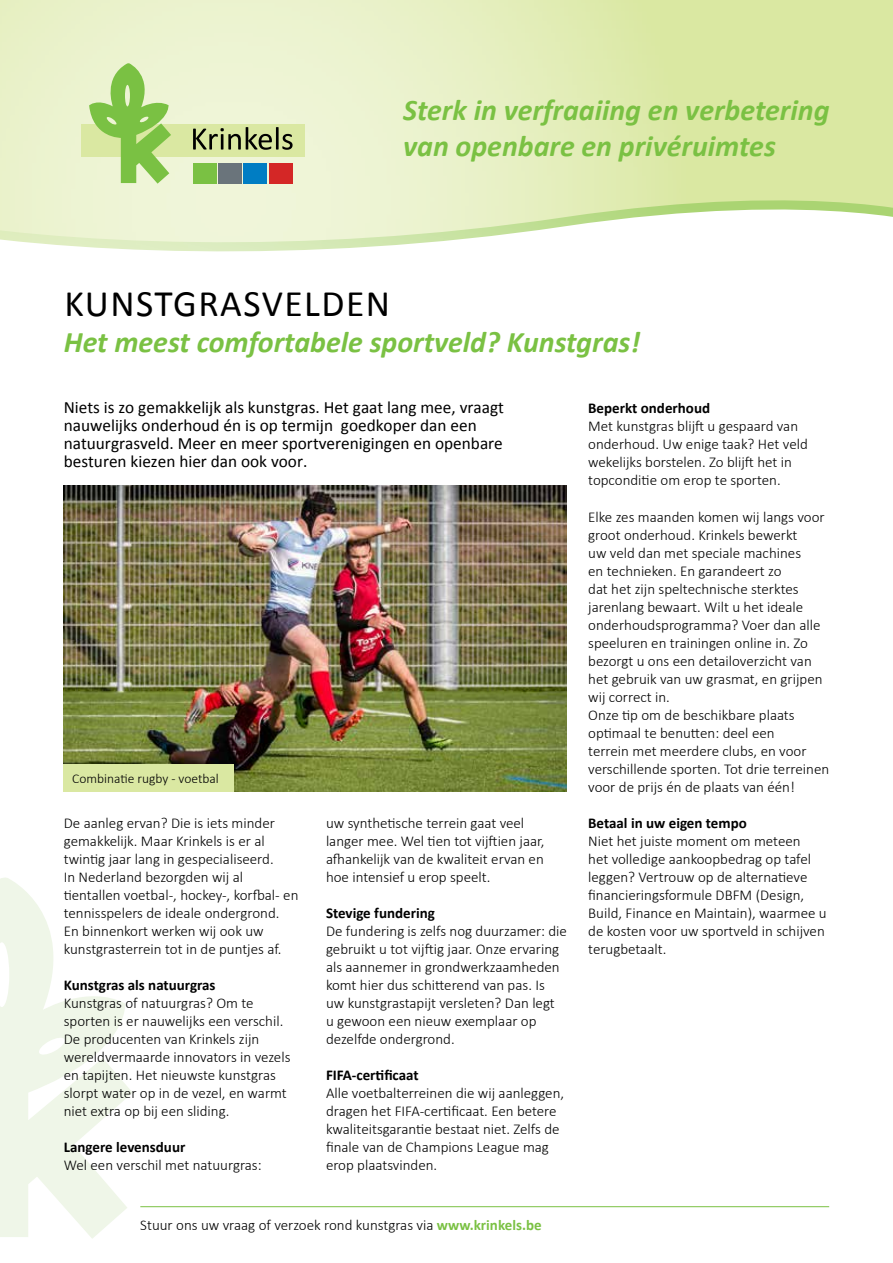
<style>
.page{position:relative;width:893px;height:1263px;background:#fff}
.page>*{position:absolute;margin:0;border:0;box-sizing:border-box;transform-origin:0 0}
.t1{font:37.5px "Calibri";letter-spacing:.04em;color:#000}
.t2{font:italic 700 30px/36px "Calibri";color:#7ac143}
.t3{font:17.25px/18px "Calibri";color:#000}
.t4{font:300 15px/18px "Calibri";color:#000}
.t5{font:700 15px "Calibri";color:#000}
.t6{font:300 13.5px "Calibri";color:#000}
.s1{font-weight:700;color:#7ac143}
</style>
<div class="page">
<div style="left:0;top:0;width:893px;height:274px;background:#dae8a2"></div>
<svg style="left:0;top:0;width:642px;height:188px;fill:#eaf2cb"></svg>
<div style="left:193px;top:163px;width:24px;height:20px;background:#7ac143"></div>
<div style="left:218px;top:163px;width:24px;height:20px;background:#6a747b"></div>
<div style="left:244px;top:163px;width:23px;height:20px;background:#007dc3"></div>
<div style="left:269px;top:163px;width:24px;height:20px;background:#d42726"></div>
<div style="left:81px;top:124px;width:224px;height:33px;background:#dae8a2"></div>
<svg style="left:193px;top:127px;width:100px;height:23px"></svg>
<svg style="left:89px;top:63px;width:82px;height:121px"></svg>
<svg style="left:0;top:188px;width:893px;height:86px"></svg>
<hr style="left:140px;top:1206px;width:689px;height:1px;background:#7ac143">
<svg style="left:0;top:877px;width:133px;height:362px;fill:#eff6e8"></svg>
<img style="left:64px;top:485px;width:503px;height:306px">
<div style="left:64px;top:764px;width:170px;height:27px;background:#dae8a2"></div>
<h2 class="t2" style="left:403px;top:92px;width:428px">Sterk in verfraaiing en verbetering van openbare en privéruimtes</h2>
<h1 class="t1" style="left:65px;top:280px;width:327px">KUNSTGRASVELDEN</h1>
<h2 class="t2" style="left:64px;top:324px;width:578px">Het meest comfortabele sportveld? Kunstgras!</h2>
<p class="t3" style="left:64px;top:399px;width:442px">Niets is zo gemakkelijk als kunstgras. Het gaat lang mee, vraagt nauwelijks onderhoud én is op termijn goedkoper dan een natuurgrasveld. Meer en meer sportverenigingen en openbare besturen kiezen hier dan ook voor.</p>
<p class="t6" style="left:72px;top:770px;width:148px">Combinatie rugby - voetbal</p>
<p class="t4" style="left:64px;top:813px;width:236px">De aanleg ervan? Die is iets minder gemakkelijk. Maar Krinkels is er al twintig jaar lang in gespecialiseerd.<br>In Nederland bezorgden wij al tientallen voetbal-, hockey-, korfbal- en tennisspelers de ideale ondergrond.<br>En binnenkort werken wij ook uw kunstgrasterrein tot in de puntjes af.</p>
<p class="t5" style="left:64px;top:975px;width:153px">Kunstgras als natuurgras</p>
<p class="t4" style="left:64px;top:993px;width:228px">Kunstgras of natuurgras? Om te sporten is er nauwelijks een verschil.<br>De producenten van Krinkels zijn wereldvermaarde innovators in vezels en tapijten. Het nieuwste kunstgras slorpt water op in de vezel, en warmt niet extra op bij een sliding.</p>
<p class="t5" style="left:64px;top:1137px;width:123px">Langere levensduur</p>
<p class="t4" style="left:64px;top:1155px;width:199px">Wel een verschil met natuurgras:</p>
<p class="t4" style="left:326px;top:813px;width:220px">uw synthetische terrein gaat veel langer mee. Wel tien tot vijftien jaar, afhankelijk van de kwaliteit ervan en hoe intensief u erop speelt.</p>
<p class="t5" style="left:326px;top:903px;width:110px">Stevige fundering</p>
<p class="t4" style="left:326px;top:921px;width:242px">De fundering is zelfs nog duurzamer: die gebruikt u tot vijftig jaar. Onze ervaring als aannemer in grondwerkzaamheden komt hier dus schitterend van pas. Is<br>uw kunstgrastapijt versleten? Dan legt<br>u gewoon een nieuw exemplaar op dezelfde ondergrond.</p>
<p class="t5" style="left:326px;top:1065px;width:94px">FIFA-certificaat</p>
<p class="t4" style="left:326px;top:1083px;width:240px">Alle voetbalterreinen die wij aanleggen, dragen het FIFA-certificaat. Een betere kwaliteitsgarantie bestaat niet. Zelfs de finale van de Champions League mag erop plaatsvinden.</p>
<p class="t4" style="left:140px;top:1216px;width:403px">Stuur ons uw vraag of verzoek rond kunstgras via <span class="s1">www.krinkels.be</span></p>
<p class="t5" style="left:588px;top:399px;width:123px">Beperkt onderhoud</p>
<p class="t4" style="left:588px;top:417px;width:221px">Met kunstgras blijft u gespaard van onderhoud. Uw enige taak? Het veld wekelijks borstelen. Zo blijft het in topconditie om erop te sporten.</p>
<p class="t4" style="left:588px;top:507px;width:242px">Elke zes maanden komen wij langs voor groot onderhoud. Krinkels bewerkt<br>uw veld dan met speciale machines<br>en technieken. En garandeert zo<br>dat het zijn speltechnische sterktes jarenlang bewaart. Wilt u het ideale onderhoudsprogramma? Voer dan alle speeluren en trainingen online in. Zo bezorgt u ons een detailoverzicht van het gebruik van uw grasmat, en grijpen wij correct in.<br>Onze tip om de beschikbare plaats optimaal te benutten: deel een<br>terrein met meerdere clubs, en voor verschillende sporten. Tot drie terreinen voor de prijs én de plaats van één!</p>
<p class="t5" style="left:588px;top:813px;width:160px">Betaal in uw eigen tempo</p>
<p class="t4" style="left:588px;top:831px;width:240px">Niet het juiste moment om meteen<br>het volledige aankoopbedrag op tafel leggen? Vertrouw op de alternatieve financieringsformule DBFM (Design, Build, Finance en Maintain), waarmee u de kosten voor uw sportveld in schijven terugbetaalt.</p>
</div>
